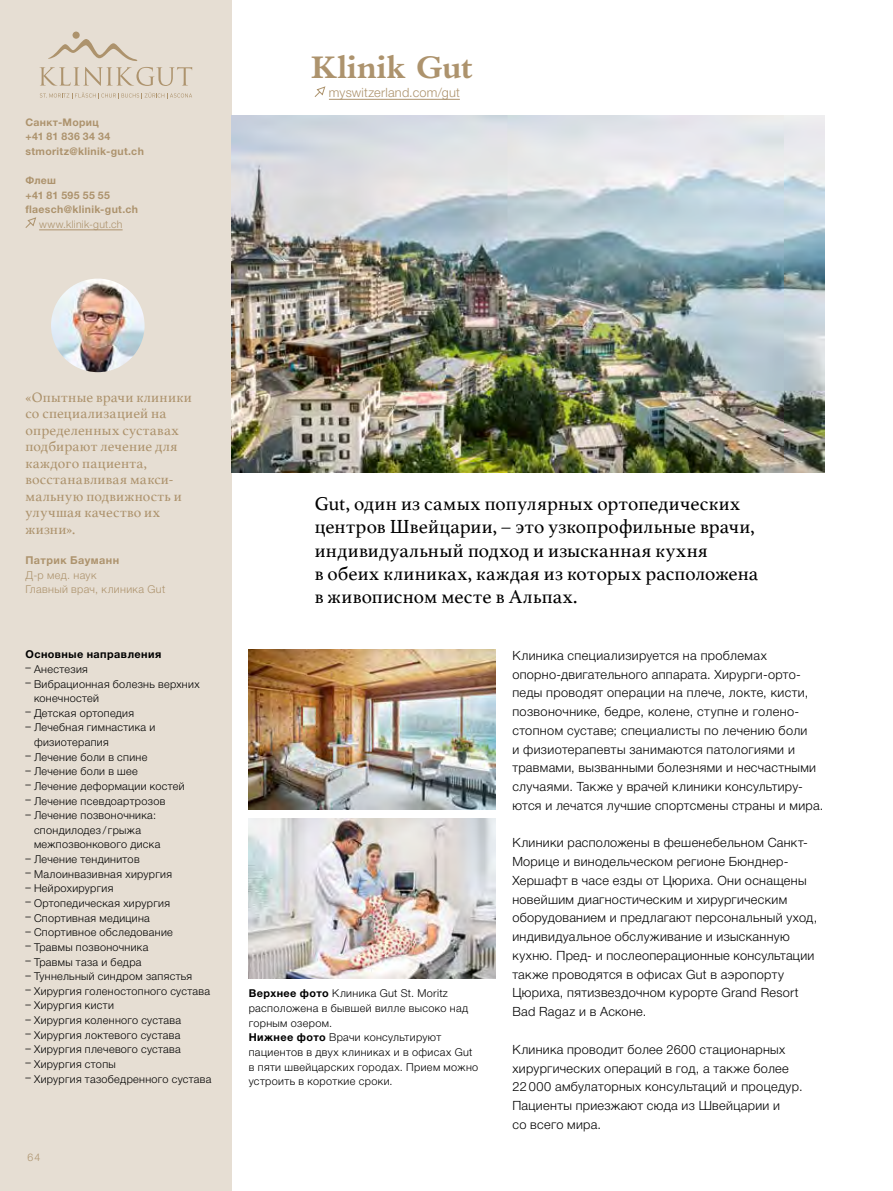
<style>
.page{position:relative;width:893px;height:1191px;background:#fff}
.page>*{position:absolute;margin:0;border:0;box-sizing:border-box;transform-origin:0 0}
.t1{font:700 34.5px "Bembo Std";color:#ad936d}
.t2{font:19.8px/23.4px "Athelas";letter-spacing:.01em;color:#000}
.t3{font:14.7px/16.5px "Athelas";letter-spacing:.02em;color:#ad936d}
.t4{font:300 12.75px/18.8px "Helvetica Neue LTCYR";letter-spacing:.025em;color:#000}
.t5{font:300 12.75px "Helvetica Neue LT Std";letter-spacing:.02em;color:#ad936d}
.t6{font:300 10.8px/14.7px "Helvetica Neue LTCYR";letter-spacing:.03em;color:#000}
.t7{font:300 10.8px/14.7px "Helvetica Neue LTCYR";letter-spacing:.035em;color:#ad936d}
.t8{font:700 10.8px "Helvetica Neue LTCYR";letter-spacing:.04em;color:#000}
.t9{font:700 10.8px "Helvetica Neue LTCYR";letter-spacing:.04em;color:#ad936d}
.t10{font:700 10.5px/14.7px "Helvetica Neue LT Std";letter-spacing:.035em;color:#ad936d}
.t11{font:300 10.5px "Helvetica Neue LT Std";letter-spacing:.025em;color:#ad936d}
.t12{font:700 10.5px "Helvetica Neue LTCYR";letter-spacing:.03em;color:#ad936d}
.s1{font-weight:700}
</style>
<div class="page">
<div style="left:0;top:0;width:232px;height:1191px;background:#e6ded3"></div>
<hr style="left:39px;top:230px;width:84px;height:1px;background:#ad936d">
<svg style="left:25px;top:217px;width:12px;height:11px"></svg>
<hr style="left:329px;top:99px;width:131px;height:1px;background:#ad936d">
<svg style="left:314px;top:86px;width:12px;height:11px"></svg>
<img style="left:51px;top:279px;width:94px;height:93px;border-radius:47px">
<svg style="left:40px;top:93px;width:152px;height:6px"></svg>
<div style="left:73px;top:32px;width:7px;height:7px;background:#ad936d;border-radius:50%"></div>
<svg style="left:40px;top:38px;width:152px;height:48px"></svg>
<img style="left:249px;top:818px;width:246px;height:160px">
<img style="left:232px;top:116px;width:593px;height:356px">
<img style="left:249px;top:649px;width:246px;height:161px">
<p class="t12" style="left:26px;top:116px;width:75px">Санкт-Мориц</p>
<p class="t10" style="left:26px;top:129px;width:120px">+41 81 836 34 34 stmoritz@klinik-gut.ch</p>
<p class="t12" style="left:26px;top:175px;width:32px">Флеш</p>
<p class="t10" style="left:26px;top:187px;width:114px">+41 81 595 55 55 flaesch@klinik-gut.ch</p>
<p class="t11" style="left:39px;top:218px;width:85px">www.klinik-gut.ch</p>
<h1 class="t1" style="left:311px;top:48px;width:163px">Klinik Gut</h1>
<p class="t5" style="left:329px;top:85px;width:132px">myswitzerland.com/gut</p>
<p class="t3" style="left:26px;top:388px;width:168px">«Опытные врачи клиники со специализацией на определенных суставах подбирают лечение для каждого пациента, восстанавливая макси&shy;мальную подвижность и улучшая качество их жизни».</p>
<p class="t9" style="left:26px;top:554px;width:95px">Патрик Бауманн</p>
<p class="t7" style="left:26px;top:567px;width:141px">Д-р мед. наук<br>Главный врач, клиника Gut</p>
<p class="t8" style="left:26px;top:648px;width:137px">Основные направления</p>
<p class="t6" style="left:26px;top:662px;width:64px">– Анестезия</p>
<p class="t6" style="left:34px;top:676px;width:167px;text-indent:-9px">– Вибрационная болезнь верхних конечностей</p>
<p class="t6" style="left:26px;top:705px;width:110px">– Детская ортопедия</p>
<p class="t6" style="left:34px;top:720px;width:123px;text-indent:-9px">– Лечебная гимнастика и физиотерапия</p>
<p class="t6" style="left:26px;top:749px;width:123px">– Лечение боли в спине</p>
<p class="t6" style="left:26px;top:764px;width:114px">– Лечение боли в шее</p>
<p class="t6" style="left:26px;top:779px;width:161px">– Лечение деформации костей</p>
<p class="t6" style="left:26px;top:793px;width:141px">– Лечение псевдоартрозов</p>
<p class="t6" style="left:34px;top:808px;width:128px;text-indent:-9px">– Лечение позвоночника: спондилодез / грыжа межпозвонкового диска</p>
<p class="t6" style="left:26px;top:852px;width:116px">– Лечение тендинитов</p>
<p class="t6" style="left:26px;top:866px;width:148px">– Малоинвазивная хирургия</p>
<p class="t6" style="left:26px;top:881px;width:89px">– Нейрохирургия</p>
<p class="t6" style="left:26px;top:896px;width:146px">– Ортопедическая хирургия</p>
<p class="t6" style="left:26px;top:910px;width:126px">– Спортивная медицина</p>
<p class="t6" style="left:26px;top:925px;width:149px">– Спортивное обследование</p>
<p class="t6" style="left:26px;top:939px;width:124px">– Травмы позвоночника</p>
<p class="t6" style="left:26px;top:954px;width:118px">– Травмы таза и бедра</p>
<p class="t6" style="left:26px;top:969px;width:168px">– Туннельный синдром запястья</p>
<p class="t6" style="left:26px;top:983px;width:186px">– Хирургия голеностопного сустава</p>
<p class="t6" style="left:26px;top:998px;width:90px">– Хирургия кисти</p>
<p class="t6" style="left:26px;top:1013px;width:157px">– Хирургия коленного сустава</p>
<p class="t6" style="left:26px;top:1027px;width:156px">– Хирургия локтевого сустава</p>
<p class="t6" style="left:26px;top:1042px;width:157px">– Хирургия плечевого сустава</p>
<p class="t6" style="left:26px;top:1056px;width:92px">– Хирургия стопы</p>
<p class="t6" style="left:26px;top:1071px;width:188px">– Хирургия тазобедренного сустава</p>
<p class="t11" style="left:28px;top:1151px;width:14px">64</p>
<h2 class="t2" style="left:315px;top:491px;width:445px">Gut, один из самых популярных ортопедических центров Швейцарии, – это узкопрофильные врачи, индивидуальный подход и изысканная кухня<br>в обеих клиниках, каждая из которых расположена в живописном месте в Альпах.</h2>
<p class="t6" style="left:249px;top:986px;width:231px"><span class="s1">Верхнее фото</span> Клиника Gut St. Moritz расположена в бывшей вилле высоко над горным озером.<br><span class="s1">Нижнее фото</span> Врачи консультируют пациентов в двух клиниках и в офисах Gut в пяти швейцарских городах. Прием можно устроить в короткие сроки.</p>
<p class="t4" style="left:512px;top:646px;width:312px">Клиника специализируется на проблемах опорно-двигательного аппарата. Хирурги-орто&shy;педы проводят операции на плече, локте, кисти, позвоночнике, бедре, колене, ступне и голено&shy;стопном суставе; специалисты по лечению боли<br>и физиотерапевты занимаются патологиями и травмами, вызванными болезнями и несчастными случаями. Также у врачей клиники консультиру&shy;ются и лечатся лучшие спортсмены страны и мира.</p>
<p class="t4" style="left:512px;top:833px;width:306px">Клиники расположены в фешенебельном Санкт-Морице и винодельческом регионе Бюнднер-Хершафт в часе езды от Цюриха. Они оснащены новейшим диагностическим и хирургическим оборудованием и предлагают персональный уход, индивидуальное обслуживание и изысканную кухню. Пред- и послеоперационные консультации также проводятся в офисах Gut в аэропорту Цюриха, пятизвездочном курорте Grand Resort Bad Ragaz и в Асконе.</p>
<p class="t4" style="left:512px;top:1040px;width:292px">Клиника проводит более 2600 стационарных хирургических операций в год, а также более 22 000 амбулаторных консультаций и процедур.<br>Пациенты приезжают сюда из Швейцарии и<br>со всего мира.</p>
</div>
